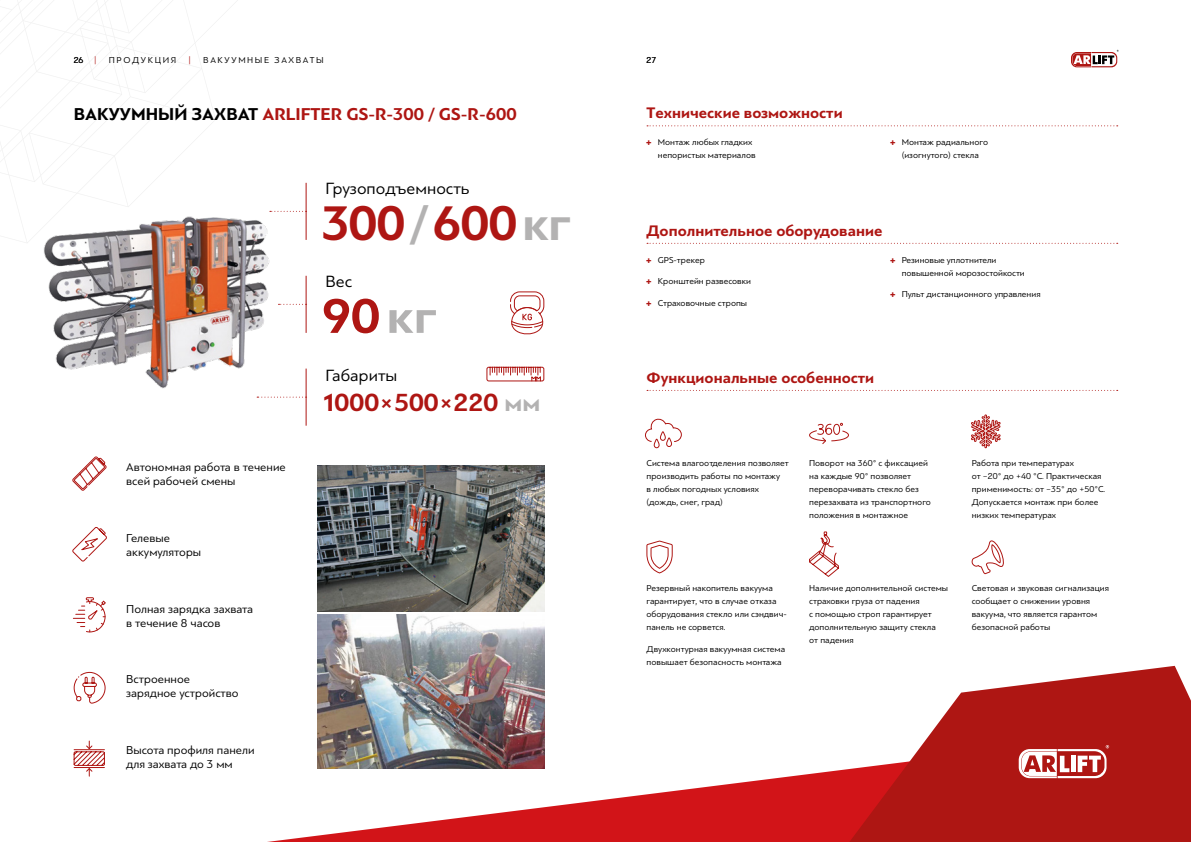
<style>
.page{position:relative;width:1191px;height:842px;background:#fff}
.page>*{position:absolute;margin:0;border:0;box-sizing:border-box;transform-origin:0 0}
.t1{font:700 51px "PF Bague Sans Pro";color:#ae1613}
.t2{font:700 26px "PF Bague Sans Pro";color:#ae1613}
.t3{font:700 18px "PF Bague Sans Pro";color:#ae1613}
.t4{font:17px "PF Bague Sans Pro";color:#000}
.t5{font:700 16px "PF Bague Sans Pro";color:#ae1613}
.t6{font:12px/14px "PF Bague Sans Pro";color:#000}
.t7{font:9px/13px "PF Bague Sans Pro";color:#000}
.t8{font:9px "PF Bague Sans Pro";letter-spacing:.18em;color:#000}
.t9{font:9px "PF Bague Sans Pro";color:#ae1613}
.s1{color:#ae1613}
.s2{color:#000}
.s3{color:#b3b2b2}
</style>
<div class="page">
<svg style="left:1071px;top:50px;width:47px;height:17px"></svg>
<svg style="left:4px;top:0;width:234px;height:243px"></svg>
<svg style="left:267px;top:726px;width:582px;height:116px"></svg>
<svg style="left:849px;top:666px;width:342px;height:176px;fill:#ae1613"></svg>
<svg style="left:1018px;top:745px;width:91px;height:33px"></svg>
<img style="left:38px;top:179px;width:240px;height:219px">
<hr style="left:306px;top:183px;width:1px;height:57px;background:#ae1613">
<hr style="left:306px;top:369px;width:1px;height:57px;background:#ae1613">
<svg style="left:270px;top:211px;width:37px;height:1px"></svg>
<svg style="left:257px;top:397px;width:50px;height:1px"></svg>
<hr style="left:306px;top:276px;width:1px;height:57px;background:#ae1613">
<svg style="left:278px;top:304px;width:29px;height:1px"></svg>
<svg style="left:510px;top:291px;width:34px;height:44px"></svg>
<svg style="left:486px;top:366px;width:58px;height:16px"></svg>
<svg style="left:73px;top:671px;width:33px;height:32px"></svg>
<svg style="left:73px;top:741px;width:32px;height:35px"></svg>
<svg style="left:72px;top:456px;width:35px;height:35px"></svg>
<svg style="left:72px;top:527px;width:35px;height:35px"></svg>
<svg style="left:73px;top:597px;width:33px;height:36px"></svg>
<img style="left:317px;top:614px;width:227px;height:154px">
<img style="left:317px;top:466px;width:227px;height:145px">
<svg style="left:647px;top:243px;width:470px;height:1px"></svg>
<svg style="left:647px;top:390px;width:470px;height:1px"></svg>
<svg style="left:645px;top:418px;width:36px;height:30px"></svg>
<svg style="left:971px;top:414px;width:30px;height:35px"></svg>
<svg style="left:646px;top:540px;width:27px;height:34px"></svg>
<svg style="left:971px;top:540px;width:33px;height:34px"></svg>
<svg style="left:647px;top:125px;width:470px;height:1px"></svg>
<svg style="left:809px;top:422px;width:40px;height:22px"></svg>
<svg style="left:809px;top:531px;width:30px;height:46px"></svg>
<p class="t7" style="left:74px;top:53px;width:24px">26 <span class="s1">|</span></p>
<p class="t8" style="left:109px;top:54px;width:69px">ПРОДУКЦИЯ</p>
<p class="t9" style="left:189px;top:54px;width:4px">|</p>
<p class="t8" style="left:203px;top:54px;width:122px">ВАКУУМНЫЕ ЗАХВАТЫ</p>
<p class="t7" style="left:646px;top:53px;width:11px">27</p>
<h3 class="t3" style="left:74px;top:103px;width:444px"><span class="s2">ВАКУУМНЫЙ ЗАХВАТ</span> ARLIFTER GS-R-300 / GS-R-600</h3>
<h3 class="t5" style="left:646px;top:103px;width:198px">Технические возможности</h3>
<p class="t7" style="left:658px;top:136px;width:99px">Монтаж любых гладких непористых материалов</p>
<p class="t7" style="left:901px;top:136px;width:88px">Монтаж радиального (изогнутого) стекла</p>
<h3 class="t6" style="left:126px;top:460px;width:161px">Автономная работа в течение всей рабочей смены</h3>
<h3 class="t6" style="left:126px;top:531px;width:77px">Гелевые аккумуляторы</h3>
<h3 class="t6" style="left:126px;top:602px;width:128px">Полная зарядка захвата в течение 8 часов</h3>
<h3 class="t6" style="left:126px;top:672px;width:114px">Встроенное зарядное устройство</h3>
<h3 class="t6" style="left:126px;top:743px;width:130px">Высота профиля панели для захвата до 3 мм</h3>
<h3 class="t4" style="left:325px;top:179px;width:146px">Грузоподъемность</h3>
<h1 class="t1" style="left:322px;top:192px;width:250px">300<span class="s3">/</span>600<span class="s3">кг</span></h1>
<h3 class="t4" style="left:325px;top:272px;width:28px">Вес</h3>
<h1 class="t1" style="left:322px;top:285px;width:116px">90<span class="s3">кг</span></h1>
<h3 class="t4" style="left:325px;top:366px;width:73px">Габариты</h3>
<h2 class="t2" style="left:322px;top:386px;width:220px">1000×500×220 <span class="s3">мм</span></h2>
<h3 class="t5" style="left:646px;top:221px;width:237px">Дополнительное оборудование</h3>
<p class="t7" style="left:658px;top:253px;width:49px">GPS-трекер</p>
<p class="t7" style="left:658px;top:275px;width:95px">Кронштейн развесовки</p>
<p class="t7" style="left:658px;top:296px;width:91px">Страховочные стропы</p>
<p class="t7" style="left:901px;top:253px;width:125px">Резиновые уплотнители повышенной морозостойкости</p>
<p class="t7" style="left:901px;top:288px;width:140px">Пульт дистанционного управления</p>
<h3 class="t5" style="left:646px;top:368px;width:229px">Функциональные особенности</h3>
<p class="t7" style="left:646px;top:456px;width:144px">Система влагоотделения позволяет производить работы по монтажу<br>в любых погодных условиях (дождь, снег, град)</p>
<p class="t7" style="left:809px;top:456px;width:123px">Поворот на 360° с фиксацией на каждые 90° позволяет переворачивать стекло без перезахвата из транспортного положения в монтажное</p>
<p class="t7" style="left:971px;top:456px;width:135px">Работа при температурах<br>от −20° до +40 °C. Практическая применимость: от −35° до +50°C.<br>Допускается монтаж при более низких температурах</p>
<p class="t7" style="left:646px;top:582px;width:142px">Резервный накопитель вакуума гарантирует, что в случае отказа оборудования стекло или сэндвич&shy;панель не сорвется.</p>
<p class="t7" style="left:646px;top:642px;width:140px">Двухконтурная вакуумная система повышает безопасность монтажа</p>
<p class="t7" style="left:809px;top:582px;width:141px">Наличие дополнительной системы страховки груза от падения<br>с помощью строп гарантирует дополнительную защиту стекла<br>от падения</p>
<p class="t7" style="left:971px;top:581px;width:139px">Световая и звуковая сигнализация сообщает о снижении уровня вакуума, что является гарантом безопасной работы</p>
</div>
